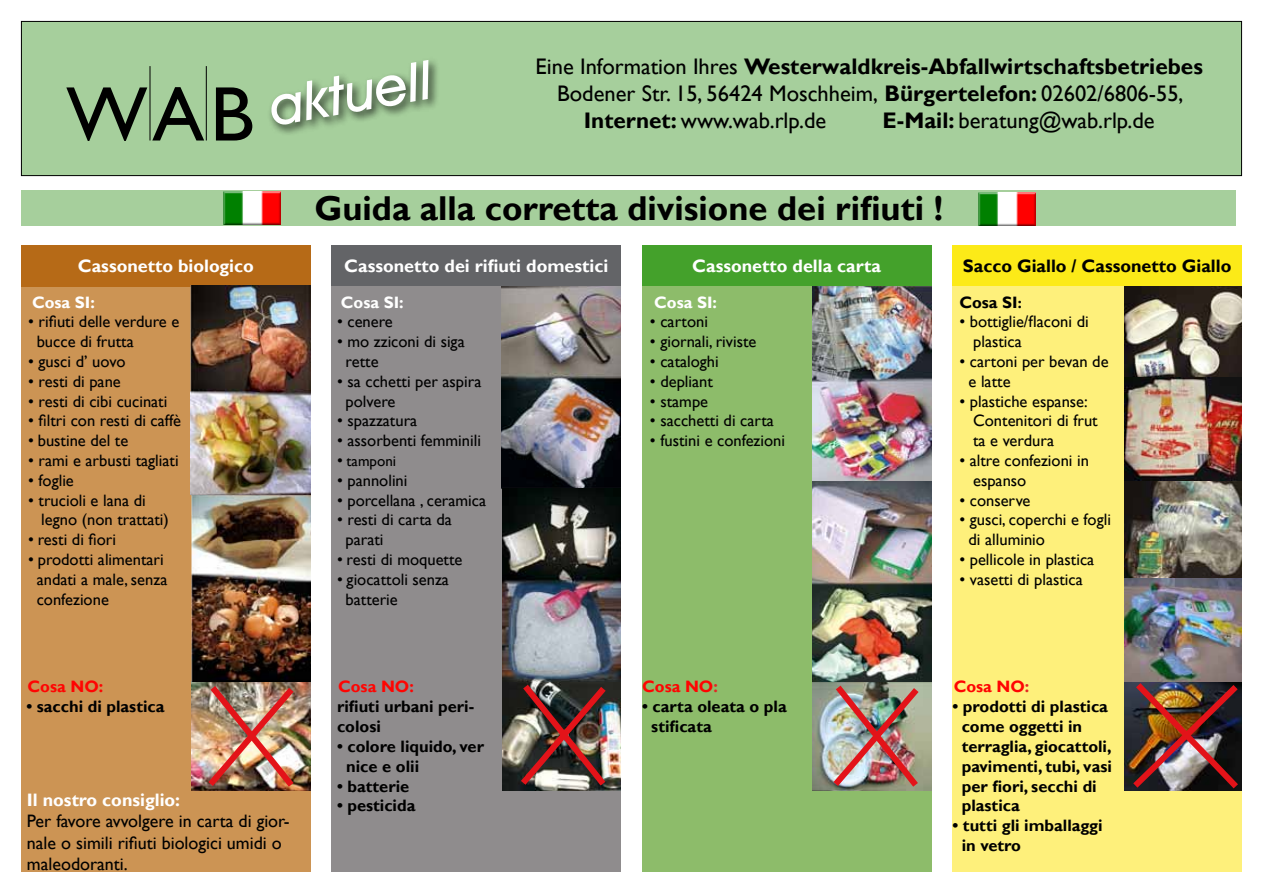
<style>
.page{position:relative;width:1263px;height:893px;background:#fff}
.page>*{position:absolute;margin:0;border:0;box-sizing:border-box;transform-origin:0 0}
.t1{font:italic 500 54px "Avant Garde IT Cby BT";color:#fff}
.t2{font:700 34.5px "Gill Sans";color:#000}
.t3{font:22.5px "Gill Sans";color:#000}
.t4{font:700 22.5px "Gill Sans";color:#000}
.t5{font:700 18px "Gill Sans";color:#fff}
.t6{font:18px/21.6px "Gill Sans";color:#000}
.t7{font:700 18px "Gill Sans";color:#000}
.t8{font:16.5px/19.8px "Gill Sans";color:#000}
.t9{font:700 16.5px/19.8px "Gill Sans";color:#000}
.t10{font:700 16.5px "Gill Sans";color:#fff}
.t11{font:700 16.5px "Gill Sans";color:#ff0402}
.t12{font:15px "Gill Sans";color:#000}
.s1{font-weight:400}
.s2{font-weight:700}
.s3{font-size:15px;color:#010202}
.s4{font-size:16.5px}
.s5{color:#ff0402}
.s6{color:#ff0302}
.s7{color:#e42523}
</style>
<div class="page">
<div style="left:642px;top:791px;width:289px;height:81px;background:#8dbc6a"></div>
<div style="left:332px;top:286px;width:170px;height:505px;background:#8f8c8d"></div>
<div style="left:21px;top:286px;width:170px;height:505px;background:#cc9454"></div>
<div style="left:21px;top:21px;width:1220px;height:155px;background:#a6cf9c"></div>
<div style="left:21px;top:21px;width:1221px;height:155px;border:1px solid #000"></div>
<svg style="left:66px;top:87px;width:138px;height:54px"></svg>
<svg style="left:216px;top:87px;width:36px;height:54px"></svg>
<hr style="left:206px;top:66px;width:1px;height:74px;background:#000">
<hr style="left:150px;top:66px;width:1px;height:74px;background:#000">
<div style="left:267px;top:56px;width:173px;height:80px;background:#000;opacity:.75"></div>
<div style="left:21px;top:190px;width:1215px;height:35px;background:#a6cf9c"></div>
<div style="left:21px;top:245px;width:289px;height:41px;background:#b66a17"></div>
<div style="left:332px;top:245px;width:289px;height:41px;background:#636467"></div>
<div style="left:642px;top:245px;width:289px;height:41px;background:#44a12b"></div>
<div style="left:952px;top:245px;width:290px;height:42px;background:#fcea18"></div>
<div style="left:952px;top:791px;width:290px;height:81px;background:#fef07b"></div>
<div style="left:642px;top:286px;width:170px;height:505px;background:#8dbc6a"></div>
<div style="left:953px;top:286px;width:172px;height:505px;background:#fef07b"></div>
<img style="left:1124px;top:286px;width:118px;height:505px">
<img style="left:191px;top:495px;width:119px;height:296px">
<img style="left:202px;top:679px;width:98px;height:112px">
<img style="left:191px;top:286px;width:119px;height:209px">
<img style="left:502px;top:286px;width:119px;height:505px">
<img style="left:515px;top:678px;width:97px;height:113px">
<img style="left:812px;top:287px;width:119px;height:504px">
<img style="left:827px;top:679px;width:98px;height:112px">
<img style="left:1127px;top:677px;width:115px;height:114px">
<div style="left:21px;top:791px;width:289px;height:81px;background:#cc9454"></div>
<div style="left:332px;top:791px;width:289px;height:81px;background:#8f8c8d"></div>
<img style="left:224px;top:191px;width:56px;height:33px">
<img style="left:979px;top:192px;width:56px;height:33px">
<h1 class="t1" style="left:263px;top:75px;width:166px;rotate:-10deg">aktuell</h1>
<h3 class="t4" style="left:536px;top:53px;width:669px"><span class="s1">Eine Information Ihres</span> Westerwaldkreis-Abfallwirtschaftsbetriebes</h3>
<h3 class="t3" style="left:557px;top:80px;width:628px">Bodener Str. 15, 56424 Moschheim, <span class="s2">Bürgertelefon:</span> 02602/6806-55,</h3>
<h3 class="t3" style="left:584px;top:107px;width:244px"><span class="s2">Internet:</span> www.wab.rlp.de</h3>
<h3 class="t3" style="left:883px;top:107px;width:274px"><span class="s2">E-Mail:</span> beratung@wab.rlp.de</h3>
<h2 class="t2" style="left:314px;top:187px;width:630px">Guida alla corretta divisione dei rifiuti !</h2>
<p class="t5" style="left:78px;top:255px;width:177px">Cassonetto biologico</p>
<p class="t5" style="left:344px;top:255px;width:265px">Cassonetto dei rifiuti domestici</p>
<p class="t5" style="left:692px;top:255px;width:190px">Cassonetto della carta</p>
<p class="t7" style="left:963px;top:255px;width:270px">Sacco Giallo / Cassonetto Giallo</p>
<p class="t10" style="left:32px;top:292px;width:64px">Cosa SI:</p>
<p class="t8" style="left:37px;top:312px;width:144px;text-indent:-9px">• rifiuti delle verdure e bucce di frutta</p>
<p class="t8" style="left:28px;top:352px;width:99px">• gusci d’ uovo</p>
<p class="t8" style="left:28px;top:372px;width:94px">• resti di pane</p>
<p class="t8" style="left:28px;top:391px;width:141px">• resti di cibi cucinati</p>
<p class="t8" style="left:28px;top:411px;width:154px">• filtri con resti di caffè</p>
<p class="t8" style="left:28px;top:431px;width:102px">• bustine del te</p>
<p class="t8" style="left:28px;top:451px;width:152px">• rami e arbusti tagliati</p>
<p class="t8" style="left:28px;top:471px;width:47px">• foglie</p>
<p class="t8" style="left:41px;top:490px;width:129px;text-indent:-13px">• trucioli e lana di legno (non trattati)</p>
<p class="t8" style="left:28px;top:530px;width:89px">• resti di fiori</p>
<p class="t8" style="left:37px;top:550px;width:132px;text-indent:-9px">• prodotti alimentari andati a male, senza confezione</p>
<p class="t9" style="left:959px;top:293px;width:64px">Cosa SI<span class="s3">:</span></p>
<p class="t8" style="left:973px;top:312px;width:117px;text-indent:-14px">• bottiglie/flaconi di plastica</p>
<p class="t8" style="left:968px;top:352px;width:142px;text-indent:-9px">• cartoni per bevan de e latte</p>
<p class="t8" style="left:973px;top:391px;width:126px;text-indent:-14px">• plastiche espanse:<br>Contenitori di frut ta e verdura</p>
<p class="t8" style="left:973px;top:451px;width:117px;text-indent:-14px">• altre confezioni in espanso</p>
<p class="t8" style="left:959px;top:490px;width:73px">• conserve</p>
<p class="t8" style="left:968px;top:510px;width:144px;text-indent:-9px">• gusci, coperchi e fogli di alluminio</p>
<p class="t8" style="left:959px;top:550px;width:136px">• pellicole in plastica</p>
<p class="t8" style="left:959px;top:570px;width:125px">• vasetti di plastica</p>
<p class="t10" style="left:341px;top:292px;width:64px">Cosa SI:</p>
<p class="t8" style="left:337px;top:312px;width:57px">• cenere</p>
<p class="t8" style="left:346px;top:332px;width:121px;text-indent:-9px">• mo zziconi di siga rette</p>
<p class="t8" style="left:346px;top:372px;width:137px;text-indent:-9px">• sa cchetti per aspira polvere</p>
<p class="t8" style="left:337px;top:411px;width:82px">• spazzatura</p>
<p class="t8" style="left:337px;top:431px;width:145px">• assorbenti femminili</p>
<p class="t12" style="left:337px;top:452px;width:61px"><span class="s4">•</span> tamponi</p>
<p class="t8" style="left:337px;top:471px;width:72px">• pannolini</p>
<p class="t8" style="left:337px;top:490px;width:151px">• porcellana , ceramica</p>
<p class="t8" style="left:346px;top:510px;width:108px;text-indent:-9px">• resti di carta da parati</p>
<p class="t8" style="left:337px;top:550px;width:127px">• resti di moquette</p>
<p class="t8" style="left:346px;top:570px;width:105px;text-indent:-9px">• giocattoli senza batterie</p>
<p class="t10" style="left:654px;top:292px;width:64px">Cosa SI:</p>
<p class="t8" style="left:650px;top:312px;width:60px">• cartoni</p>
<p class="t8" style="left:650px;top:332px;width:108px">• giornali, riviste</p>
<p class="t8" style="left:650px;top:352px;width:70px">• cataloghi</p>
<p class="t8" style="left:650px;top:372px;width:65px">• depliant</p>
<p class="t8" style="left:650px;top:391px;width:60px">• stampe</p>
<p class="t8" style="left:650px;top:411px;width:125px">• sacchetti di carta</p>
<p class="t8" style="left:650px;top:431px;width:137px">• fustini e confezioni</p>
<p class="t11" style="left:27px;top:677px;width:77px">Cosa NO:</p>
<p class="t9" style="left:26px;top:697px;width:140px">• sacchi di plastica</p>
<p class="t5" style="left:27px;top:789px;width:155px">Il nostro consiglio:</p>
<p class="t6" style="left:27px;top:811px;width:264px">Per favore avvolgere in carta di gior&shy;nale o simili rifiuti biologici umidi o maleodoranti.</p>
<p class="t9" style="left:337px;top:677px;width:139px"><span class="s5">Cosa NO</span><span class="s6">:<br></span>rifiuti urbani peri&shy;colosi</p>
<p class="t9" style="left:346px;top:737px;width:139px;text-indent:-9px">• colore liquido, ver nice e olii</p>
<p class="t9" style="left:337px;top:776px;width:74px">• batterie</p>
<p class="t9" style="left:337px;top:796px;width:80px">• pesticida</p>
<p class="t11" style="left:642px;top:677px;width:77px">Cosa NO<span class="s7">:</span></p>
<p class="t9" style="left:651px;top:697px;width:137px;text-indent:-9px">• carta oleata o pla stificata</p>
<p class="t11" style="left:954px;top:677px;width:77px">Cosa NO<span class="s7">:</span></p>
<p class="t9" style="left:962px;top:697px;width:152px;text-indent:-9px">• prodotti di plastica come oggetti in terraglia, giocattoli, pavimenti, tubi, vasi per fiori, secchi di plastica</p>
<p class="t9" style="left:962px;top:816px;width:142px;text-indent:-9px">• tutti gli imballaggi in vetro</p>
</div>
